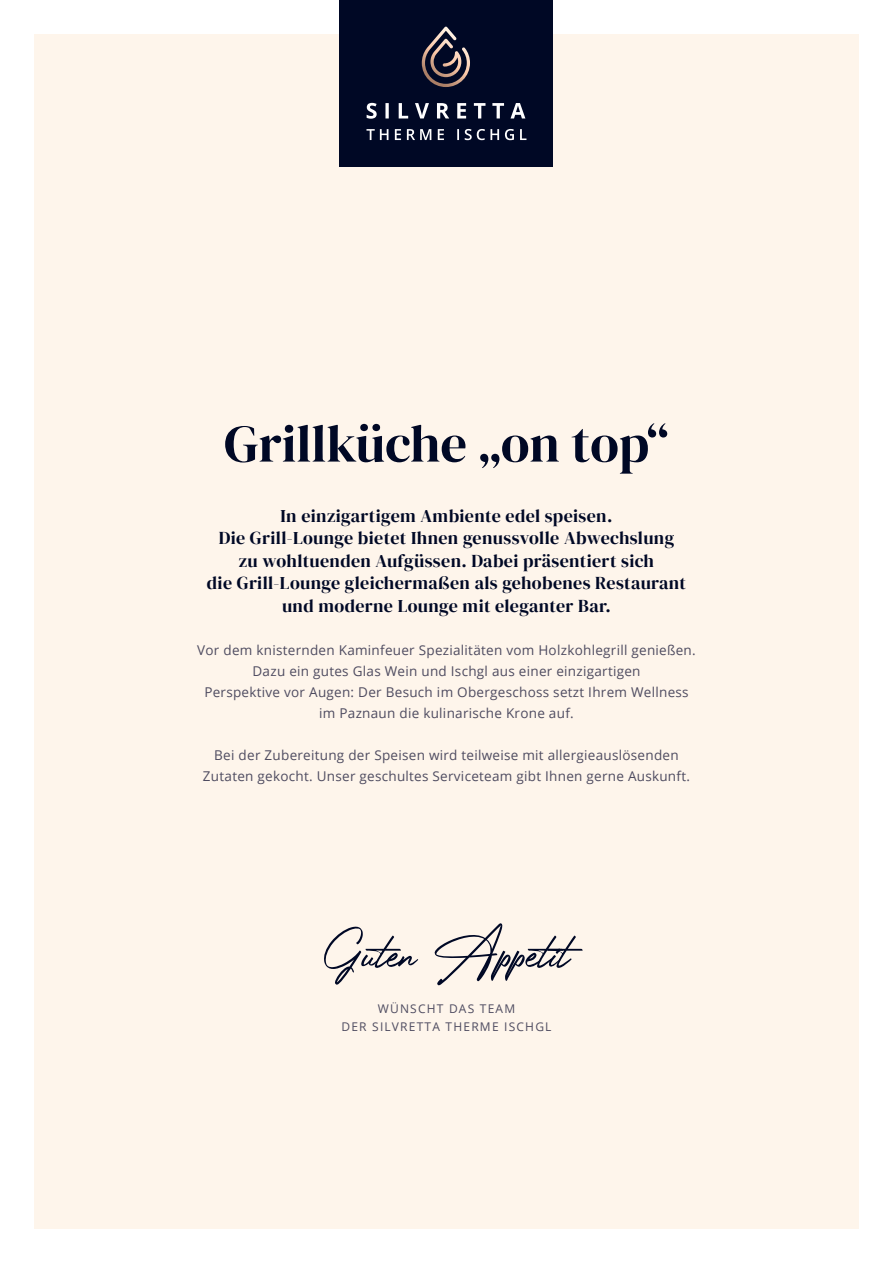
<style>
.page{position:relative;width:893px;height:1263px;background:#fff}
.page>*{position:absolute;margin:0;border:0;box-sizing:border-box;transform-origin:0 0}
.t1{font:52.5px "DM Serif Display";color:#000825}
.t2{font:52.5px "Photograph Signature";color:#000825}
.t3{font:18px/22.5px "DM Serif Display";letter-spacing:.02em;color:#000825;text-align:center}
.t4{font:13.5px/21px "Open Sans";letter-spacing:.02em;color:#4e4b60;text-align:center}
.t5{font:12px/18px "Open Sans";letter-spacing:.1em;color:#4e4b60;text-align:center}
</style>
<div class="page">
<div style="left:34px;top:34px;width:825px;height:1195px;background:#fef5eb"></div>
<div style="left:340px;top:0;width:213px;height:167px;background:#000825"></div>
<svg style="left:367px;top:103px;width:158px;height:16px"></svg>
<svg style="left:422px;top:27px;width:48px;height:60px"></svg>
<svg style="left:366px;top:129px;width:160px;height:11px"></svg>
<h1 class="t1" style="left:224px;top:413px;width:446px">Grillküche „on top“</h1>
<p class="t3" style="left:207px;top:504px;width:481px">In einzigartigem Ambiente edel speisen.<br>Die Grill-Lounge bietet Ihnen genussvolle Abwechslung<br>zu wohltuenden Aufgüssen. Dabei präsentiert sich<br>die Grill-Lounge gleichermaßen als gehobenes Restaurant und moderne Lounge mit eleganter Bar.</p>
<p class="t4" style="left:197px;top:639px;width:500px">Vor dem knisternden Kaminfeuer Spezialitäten vom Holzkohlegrill genießen.<br>Dazu ein gutes Glas Wein und Ischgl aus einer einzigartigen<br>Perspektive vor Augen: Der Besuch im Obergeschoss setzt Ihrem Wellness im Paznaun die kulinarische Krone auf.</p>
<p class="t4" style="left:203px;top:744px;width:488px">Bei der Zubereitung der Speisen wird teilweise mit allergieauslösenden<br>Zutaten gekocht. Unser geschultes Serviceteam gibt Ihnen gerne Auskunft.</p>
<h1 class="t2" style="left:323px;top:908px;width:249px">Guten Appetit</h1>
<p class="t5" style="left:341px;top:999px;width:212px">WÜNSCHT DAS TEAM<br>DER SILVRETTA THERME ISCHGL</p>
</div>
